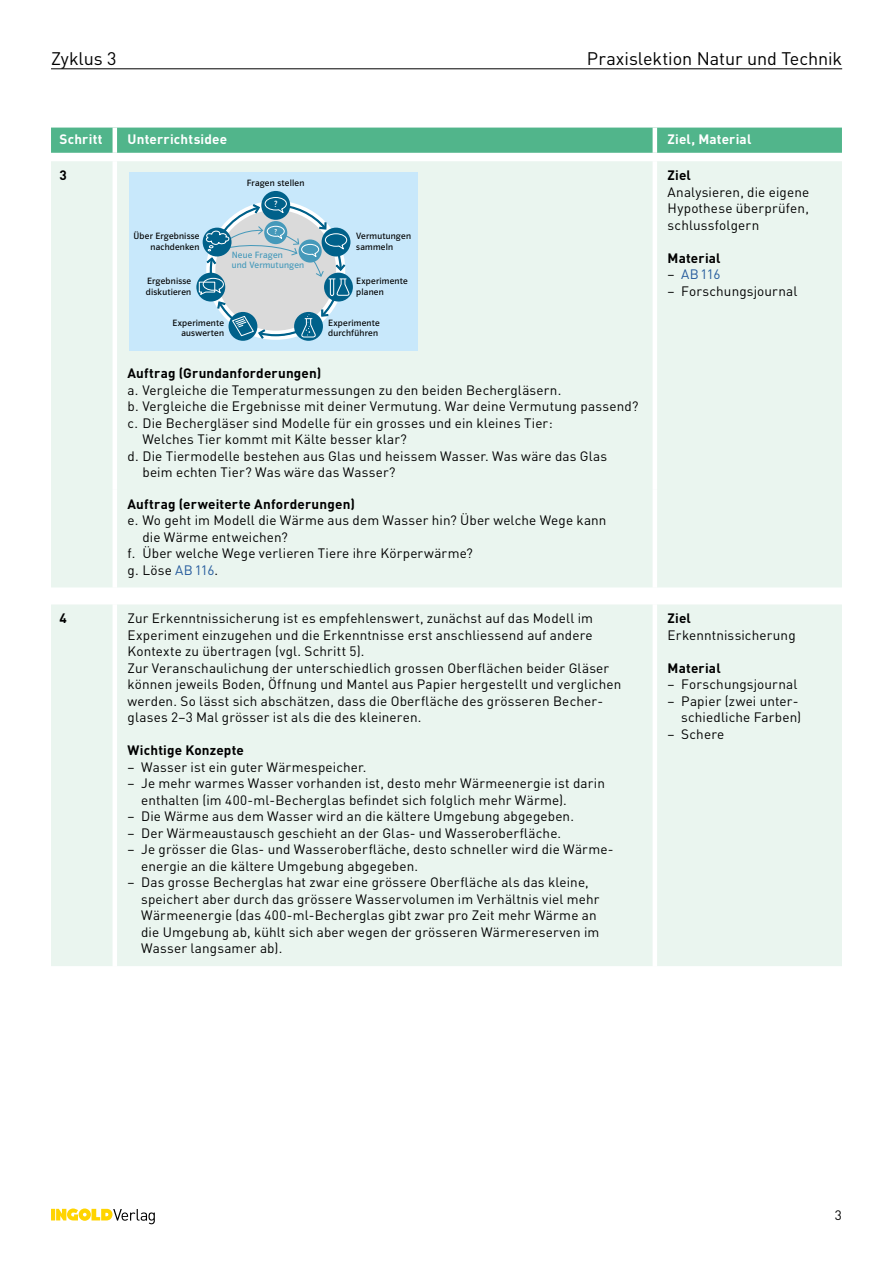
<style>
.page{position:relative;width:893px;height:1263px;background:#fff}
.page>*{position:absolute;margin:0;border:0;box-sizing:border-box;transform-origin:0 0}
.t1{font:18px "DINOT";letter-spacing:-.005em;color:#000}
.t2{font:13.5px/16.5px "DINOT";letter-spacing:.01em;color:#000}
.t3{font:700 13.5px "DINOT";letter-spacing:.01em;color:#000}
.t4{font:700 13.5px "DINOT";letter-spacing:.015em;color:#fff}
.t5{font:13.5px "DINOT";color:#245a9c}
.t6{font:9.15px/10.2px "Polo MA Schweiz";letter-spacing:.025em;color:#000}
.t7{font:9.15px/10.2px "Polo MA Schweiz";letter-spacing:.025em;color:#4599ba}
.t8{font:9.15px "Polo MA Schweiz";color:#fff}
.t9{font:7.35px "Polo MA Schweiz";color:#fff}
.s1{color:#000}
.s2{color:#245a9c}
</style>
<div class="page">
<hr style="left:51px;top:69px;width:791px;height:1px;background:#000">
<hr style="left:51px;top:1209px;width:4px;height:11px;background:#ffd400">
<svg style="left:56px;top:1208px;width:99px;height:16px"></svg>
<div style="left:51px;top:161px;width:791px;height:805px;background:#eaf5ef"></div>
<div style="left:51px;top:128px;width:791px;height:25px;background:#51b58b"></div>
<hr style="left:113px;top:587px;width:4px;height:17px;background:#fff">
<hr style="left:653px;top:587px;width:4px;height:17px;background:#fff">
<hr style="left:113px;top:161px;width:4px;height:329px;background:#fff">
<hr style="left:653px;top:161px;width:4px;height:329px;background:#fff">
<hr style="left:113px;top:490px;width:4px;height:97px;background:#fff">
<hr style="left:653px;top:490px;width:4px;height:97px;background:#fff">
<hr style="left:113px;top:604px;width:4px;height:362px;background:#fff">
<hr style="left:653px;top:604px;width:4px;height:362px;background:#fff">
<div style="left:129px;top:172px;width:288px;height:179px;background:#c8e8fb"></div>
<div style="left:322px;top:228px;width:28px;height:28px;background:#00618a;border-radius:50%"></div>
<svg style="left:324px;top:273px;width:29px;height:28px"></svg>
<svg style="left:196px;top:273px;width:29px;height:28px"></svg>
<div style="left:261px;top:191px;width:29px;height:29px;background:#00618a;border-radius:50%"></div>
<svg style="left:199px;top:197px;width:150px;height:143px"></svg>
<h1 class="t1" style="left:51px;top:46px;width:67px">Zyklus 3</h1>
<h1 class="t1" style="left:587px;top:46px;width:257px">Praxislektion Natur und Technik</h1>
<p class="t4" style="left:60px;top:130px;width:45px">Schritt</p>
<p class="t4" style="left:128px;top:130px;width:101px">Unterrichtsidee</p>
<p class="t4" style="left:668px;top:130px;width:85px">Ziel, Material</p>
<p class="t3" style="left:60px;top:166px;width:9px">3</p>
<p class="t3" style="left:668px;top:166px;width:25px">Ziel</p>
<p class="t2" style="left:668px;top:183px;width:143px;text-align:justify">Analysieren, die eigene Hypothese überprüfen, schlussfolgern</p>
<p class="t3" style="left:668px;top:248px;width:55px">Material</p>
<p class="t5" style="left:668px;top:265px;width:54px"><span class="s1">–</span> AB116</p>
<p class="t2" style="left:668px;top:282px;width:131px">– Forschungsjournal</p>
<p class="t6" style="left:247px;top:178px;width:59px">Fragen stellen</p>
<p class="t8" style="left:274px;top:198px;width:5px">?</p>
<p class="t9" style="left:274px;top:227px;width:4px">?</p>
<p class="t6" style="left:134px;top:231px;width:67px;text-align:right">Über Ergebnisse nachdenken</p>
<p class="t6" style="left:356px;top:231px;width:56px">Vermutungen sammeln</p>
<p class="t6" style="left:356px;top:276px;width:53px">Experimente planen</p>
<p class="t6" style="left:328px;top:318px;width:53px">Experimente durchführen</p>
<p class="t7" style="left:232px;top:250px;width:74px">Neue Fragen<br>und Vermutungen</p>
<p class="t6" style="left:146px;top:276px;width:47px">Ergebnisse diskutieren</p>
<p class="t6" style="left:173px;top:318px;width:53px;text-align:right">Experimente auswerten</p>
<p class="t3" style="left:128px;top:364px;width:195px">Auftrag (Grundanforderungen)</p>
<p class="t2" style="left:128px;top:381px;width:435px">a. Vergleiche die Temperaturmessungen zu den beiden Bechergläsern.</p>
<p class="t2" style="left:128px;top:397px;width:512px">b. Vergleiche die Ergebnisse mit deiner Vermutung. War deine Vermutung passend?</p>
<p class="t2" style="left:128px;top:414px;width:427px">c. Die Bechergläser sind Modelle für ein grosses und ein kleines Tier:</p>
<p class="t2" style="left:142px;top:430px;width:266px">Welches Tier kommt mit Kälte besser klar?</p>
<p class="t2" style="left:128px;top:447px;width:481px">d. Die Tiermodelle bestehen aus Glas und heissem Wasser. Was wäre das Glas</p>
<p class="t2" style="left:142px;top:463px;width:255px">beim echten Tier? Was wäre das Wasser?</p>
<p class="t3" style="left:128px;top:495px;width:229px">Auftrag (erweiterte Anforderungen)</p>
<p class="t2" style="left:128px;top:511px;width:480px">e. Wo geht im Modell die Wärme aus dem Wasser hin? Über welche Wege kann</p>
<p class="t2" style="left:142px;top:528px;width:147px">die Wärme entweichen?</p>
<p class="t2" style="left:128px;top:544px;width:347px">f. Über welche Wege verlieren Tiere ihre Körperwärme?</p>
<p class="t2" style="left:128px;top:561px;width:92px">g. Löse <span class="s2">AB116</span>.</p>
<p class="t3" style="left:60px;top:609px;width:9px">4</p>
<p class="t2" style="left:128px;top:610px;width:495px">Zur Erkenntnissicherung ist es empfehlenswert, zunächst auf das Modell im Experiment einzugehen und die Erkenntnisse erst anschliessend auf andere Kontexte zu übertragen (vgl. Schritt 5).<br>Zur Veranschaulichung der unterschiedlich grossen Oberflächen beider Gläser können jeweils Boden, Öffnung und Mantel aus Papier hergestellt und verglichen werden. So lässt sich abschätzen, dass die Oberfläche des grösseren Becher-- glases 2–3 Mal grösser ist als die des kleineren.</p>
<p class="t3" style="left:128px;top:741px;width:118px">Wichtige Konzepte</p>
<p class="t2" style="left:128px;top:758px;width:241px">– Wasser ist ein guter Wärmespeicher.</p>
<p class="t2" style="left:141px;top:774px;width:465px;text-indent:-14px">– Je mehr warmes Wasser vorhanden ist, desto mehr Wärmeenergie ist darin enthalten (im 400-ml-Becherglas befindet sich folglich mehr Wärme).</p>
<p class="t2" style="left:128px;top:807px;width:448px">– Die Wärme aus dem Wasser wird an die kältere Umgebung abgegeben.</p>
<p class="t2" style="left:128px;top:824px;width:435px">– Der Wärmeaustausch geschieht an der Glas- und Wasseroberfläche.</p>
<p class="t2" style="left:141px;top:840px;width:474px;text-indent:-14px">– Je grösser die Glas- und Wasseroberfläche, desto schneller wird die Wärme&shy;energie an die kältere Umgebung abgegeben.</p>
<p class="t2" style="left:141px;top:873px;width:460px;text-indent:-14px">– Das grosse Becherglas hat zwar eine grössere Oberfläche als das kleine, speichert aber durch das grössere Wasservolumen im Verhältnis viel mehr Wärmeenergie (das 400-ml-Becherglas gibt zwar pro Zeit mehr Wärme an die Umgebung ab, kühlt sich aber wegen der grösseren Wärmereserven im Wasser langsamer ab).</p>
<p class="t3" style="left:668px;top:609px;width:25px">Ziel</p>
<p class="t2" style="left:668px;top:626px;width:130px">Erkenntnissicherung</p>
<p class="t3" style="left:668px;top:659px;width:55px">Material</p>
<p class="t2" style="left:668px;top:675px;width:131px">– Forschungsjournal</p>
<p class="t2" style="left:668px;top:692px;width:135px;text-align:right">– Papier (zwei unter&shy;schiedliche Farben)</p>
<p class="t2" style="left:668px;top:725px;width:58px">– Schere</p>
<p class="t2" style="left:835px;top:1207px;width:9px">3</p>
</div>
